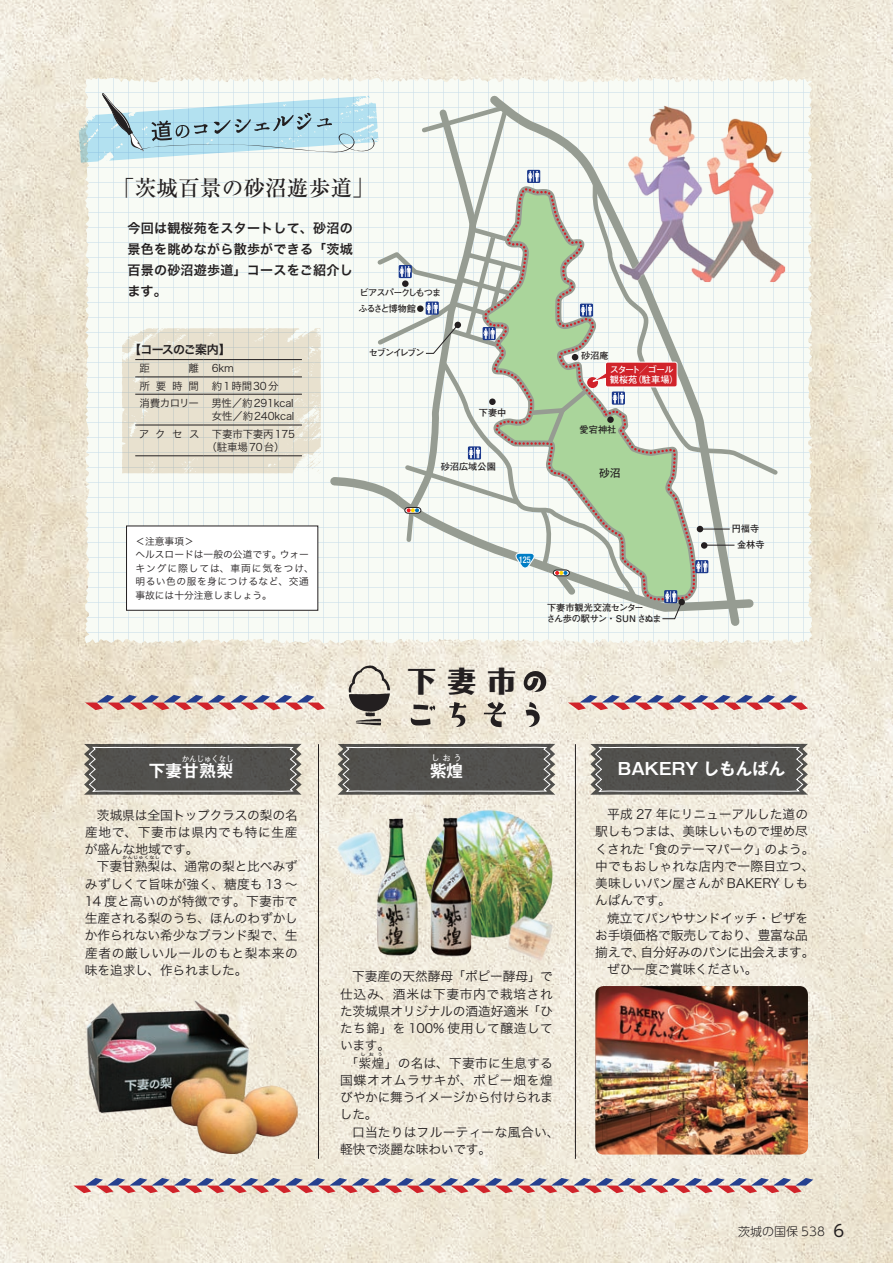
<style>
.page{position:relative;width:893px;height:1263px;background:#fff}
.page>*{position:absolute;margin:0;border:0;box-sizing:border-box;transform-origin:0 0}
.t1{font:800 28.5px "Folk Pro";color:#231f20}
.t2{font:500 21.75px "Ryumin Pro";color:#231f20}
.t3{font:700 16.5px "Gothic MB101 Pro De";color:#fff}
.t4{font:16.5px "UD Shin Go Pro";color:#231f20}
.t5{font:13.05px/21px "Hira Kaku Pro W6";letter-spacing:.015em;color:#231f20;text-align:justify}
.t6{font:12.75px/17.2px "Hira Kaku Pro W3";letter-spacing:-.01em;color:#231f20;text-align:justify}
.t7{font:12.75px/17.2px "Hira Kaku Pro W3";letter-spacing:.01em;color:#231f20}
.t8{font:12.75px "Hira Kaku Pro W3";letter-spacing:.035em;color:#231f20}
.t9{font:12.75px "Hira Kaku Pro W3";letter-spacing:.05em;color:#231f20}
.t10{font:12.75px "Hira Kaku Pro W3";letter-spacing:.02em;color:#231f20}
.t11{font:12.75px "Hira Kaku Pro W3";letter-spacing:-.03em;color:#231f20}
.t12{font:12px "Hira Kaku Pro W6";letter-spacing:-.07em;color:#231f20}
.t13{font:300 12px "UD Shin Go Pro";color:#231f20}
.t14{font:700 10.65px "Futo Go B101 Pro";color:#231f20}
.t15{font:10.5px/17.2px "Hira Kaku Pro W3";letter-spacing:-.02em;color:#231f20}
.t16{font:10.5px "Hira Kaku Pro W3";letter-spacing:.105em;color:#231f20}
.t17{font:9.75px/13.5px "Hira Kaku Pro W3";letter-spacing:.055em;color:#231f20}
.t18{font:9.75px "Hira Kaku Pro W3";color:#231f20}
.t19{font:700 9.15px/10.6px "Futo Go B101 Pro";letter-spacing:-.025em;color:#231f20}
.t20{font:700 9.15px/16px "Futo Go B101 Pro";letter-spacing:-.115em;color:#231f20}
.t21{font:700 9.15px/10.6px "Futo Go B101 Pro";letter-spacing:-.075em;color:#fff}
.t22{font:700 9.15px "Futo Go B101 Pro";letter-spacing:-.15em;color:#231f20}
.t23{font:700 8.25px "Gothic MB101 Pro De";color:#fff;scale:.9 1}
.t24{font:700 8.25px "Gothic MB101 Pro De";color:#fff}
.t25{font:4.5px "Hira Kaku Pro W3";letter-spacing:.03em;color:#231f20;scale:1.18 1}
</style>
<div class="page">
<img style="left:0;top:0;width:893px;height:1263px">
<svg style="left:85px;top:78px;width:727px;height:565px;fill:#f8fbf5"></svg>
<svg style="left:85px;top:79px;width:561px;height:564px;fill:#f8fbf5"></svg>
<svg style="left:486px;top:92px;width:258px;height:538px"></svg>
<svg style="left:682px;top:477px;width:76px;height:139px"></svg>
<svg style="left:696px;top:282px;width:84px;height:195px"></svg>
<svg style="left:682px;top:282px;width:14px;height:320px"></svg>
<div style="left:678px;top:599px;width:7px;height:6px;background:#231f20;border-radius:50%"></div>
<svg style="left:695px;top:560px;width:13px;height:13px"></svg>
<div style="left:701px;top:542px;width:6px;height:7px;background:#231f20;border-radius:50%"></div>
<svg style="left:697px;top:526px;width:33px;height:6px"></svg>
<svg style="left:707px;top:544px;width:28px;height:2px"></svg>
<svg style="left:338px;top:744px;width:217px;height:51px;background:#5d5c59"></svg>
<svg style="left:84px;top:744px;width:218px;height:51px;background:#5e5d5a"></svg>
<img style="left:85px;top:1001px;width:213px;height:152px">
<img style="left:418px;top:809px;width:135px;height:132px">
<hr style="left:318px;top:744px;width:1px;height:415px;background:#231f20">
<hr style="left:575px;top:744px;width:1px;height:415px;background:#231f20">
<svg style="left:590px;top:744px;width:218px;height:51px;background:#5f5e5a"></svg>
<svg style="left:568px;top:695px;width:240px;height:15px;background:#c29da5"></svg>
<svg style="left:73px;top:1178px;width:740px;height:15px;background:#be9ba4"></svg>
<svg style="left:85px;top:695px;width:240px;height:15px;background:#c09aa0"></svg>
<svg style="left:349px;top:665px;width:41px;height:60px;background:#a6a196"></svg>
<svg style="left:409px;top:702px;width:133px;height:26px;background:#c5beb1"></svg>
<svg style="left:524px;top:670px;width:23px;height:22px"></svg>
<img style="left:595px;top:986px;width:213px;height:168px">
<img style="left:368px;top:810px;width:111px;height:149px">
<img style="left:334px;top:826px;width:59px;height:58px">
<img style="left:502px;top:910px;width:56px;height:55px">
<img style="left:682px;top:106px;width:103px;height:176px">
<svg style="left:78px;top:92px;width:604px;height:527px"></svg>
<h2 class="t2" style="left:113px;top:170px;width:263px">「茨城百景の砂沼遊歩道「</h2>
<p class="t5" style="left:128px;top:217px;width:227px">今回は観桜苑をスタートして、砂沼の景色を眺めながら散歩ができる「茨城百景の砂沼遊歩道」コースをご紹介します。</p>
<p class="t20" style="left:359px;top:283px;width:84px">ビアスパークしもつまふるさと博物館</p>
<p class="t12" style="left:129px;top:338px;width:103px">【コースのご案内【</p>
<p class="t15" style="left:212px;top:359px;width:24px">6km</p>
<p class="t15" style="left:189px;top:359px;width:12px">離</p>
<p class="t15" style="left:140px;top:376px;width:12px">所</p>
<p class="t15" style="left:172px;top:376px;width:12px">時</p>
<p class="t15" style="left:189px;top:376px;width:12px">間</p>
<p class="t15" style="left:156px;top:376px;width:12px">要</p>
<p class="t15" style="left:140px;top:393px;width:61px">消費カロリー</p>
<p class="t15" style="left:155px;top:424px;width:12px">ク</p>
<p class="t15" style="left:139px;top:424px;width:12px">ア</p>
<p class="t15" style="left:172px;top:424px;width:12px">セ</p>
<p class="t15" style="left:189px;top:424px;width:12px">ス</p>
<p class="t16" style="left:212px;top:376px;width:68px">約1時間30分</p>
<p class="t15" style="left:212px;top:393px;width:84px">男性／約291kcal</p>
<p class="t15" style="left:212px;top:407px;width:85px">女性／約240kcal下妻市下妻丙 175</p>
<p class="t15" style="left:207px;top:438px;width:79px">（駐車場70台(</p>
<p class="t18" style="left:135px;top:532px;width:60px">＜注意事項&lt;</p>
<p class="t17" style="left:135px;top:547px;width:180px">ヘルスロードは一般の公道です。<br>キングに際しては、車両に気をつけ、明るい色の服を身につけるなど、交通事故には十分注意しましょう。</p>
<p class="t18" style="left:280px;top:546px;width:31px">ウォー</p>
<p class="t23" style="left:182px;top:751px;width:59px">かんじゅくなし</p>
<p class="t3" style="left:149px;top:757px;width:86px">下妻甘熟梨</p>
<p class="t22" style="left:369px;top:346px;width:57px">セブンイレブン</p>
<p class="t19" style="left:479px;top:406px;width:29px">下妻中</p>
<p class="t19" style="left:441px;top:459px;width:57px">砂沼広域公園</p>
<h1 class="t1" style="left:408px;top:656px;width:110px">下妻市</h1>
<p class="t24" style="left:431px;top:751px;width:32px">しおう</p>
<p class="t3" style="left:430px;top:757px;width:35px">紫煌</p>
<p class="t19" style="left:581px;top:349px;width:29px">砂沼庵</p>
<p class="t21" style="left:633px;top:363px;width:47px;text-indent:-23px">スタート／ゴール（駐車場(</p>
<p class="t21" style="left:610px;top:373px;width:29px">観桜苑</p>
<p class="t19" style="left:580px;top:422px;width:38px">愛宕神社</p>
<p class="t14" style="left:599px;top:464px;width:23px">砂沼</p>
<p class="t19" style="left:546px;top:601px;width:117px">下妻市観光交流センター<br>さん歩の駅サン・SUNさぬま</p>
<p class="t19" style="left:732px;top:520px;width:34px;line-height:15.6px;text-align:center">円福寺金林寺</p>
<p class="t3" style="left:618px;top:755px;width:169px">BAKERY しもんぱん</p>
<p class="t6" style="left:85px;top:805px;width:214px;text-indent:12px">茨城県は全国トップクラスの梨の名産地で、下妻市は県内でも特に生産が盛んな地域です。</p>
<p class="t6" style="left:97px;top:857px;width:202px">下妻甘熟梨は、通常の梨と比べみず</p>
<p class="t25" style="left:122px;top:854px;width:33px">かんじゅくなし</p>
<p class="t6" style="left:85px;top:874px;width:214px">みずしくて旨味が強く、糖度も 13 ~ 14 度と高いのが特徴です。下妻市で生産される梨のうち、ほんのわずかしか作られない希少なブランド梨で、生産者の厳しいルールのもと梨本来の味を追求し、作られました。</p>
<p class="t6" style="left:352px;top:967px;width:202px">下妻産の天然酵母「ポピー酵母」で</p>
<p class="t9" style="left:340px;top:982px;width:214px">仕込み、酒米は下妻市内で栽培され</p>
<p class="t6" style="left:340px;top:1001px;width:214px">た茨城県オリジナルの酒造好適米「ひ</p>
<p class="t8" style="left:340px;top:1017px;width:214px">たち錦」を 100% 使用して醸造して</p>
<p class="t6" style="left:340px;top:1036px;width:52px">います。</p>
<p class="t10" style="left:346px;top:1051px;width:209px">「紫煌」の名は、下妻市に生息する</p>
<p class="t25" style="left:369px;top:1050px;width:6px">お</p>
<p class="t25" style="left:378px;top:1050px;width:6px">う</p>
<p class="t25" style="left:360px;top:1050px;width:6px">し</p>
<p class="t6" style="left:340px;top:1070px;width:215px">国蝶オオムラサキが、ポピー畑を煌びやかに舞うイメージから付けられました。</p>
<p class="t7" style="left:340px;top:1122px;width:221px;text-indent:12px">口当たりはフルーティーな風合い、軽快で淡麗な味わいです。</p>
<p class="t6" style="left:607px;top:805px;width:202px">平成 27 年にリニューアルした道の</p>
<p class="t6" style="left:595px;top:822px;width:214px">駅しもつまは、美味しいもので埋め尽</p>
<p class="t6" style="left:764px;top:839px;width:52px">のよう。</p>
<p class="t6" style="left:642px;top:839px;width:127px">「食のテーマパーク」</p>
<p class="t7" style="left:595px;top:839px;width:221px">くされた<br>中でもおしゃれな店内で一際目立つ、美味しいパン屋さんが BAKERY しもんぱんです。</p>
<p class="t6" style="left:607px;top:908px;width:202px">焼立てパンやサンドイッチ・ピザを</p>
<p class="t6" style="left:595px;top:926px;width:214px">お手頃価格で販売しており、豊富な品</p>
<p class="t11" style="left:640px;top:941px;width:176px">自分好みのパンに出会えます。</p>
<p class="t6" style="left:607px;top:943px;width:152px;text-indent:-12px">揃えで、<br>ぜひ一度ご賞味ください。</p>
<p class="t13" style="left:738px;top:1221px;width:88px">茨城の国保 538</p>
<p class="t4" style="left:833px;top:1218px;width:12px">6</p>
</div>
